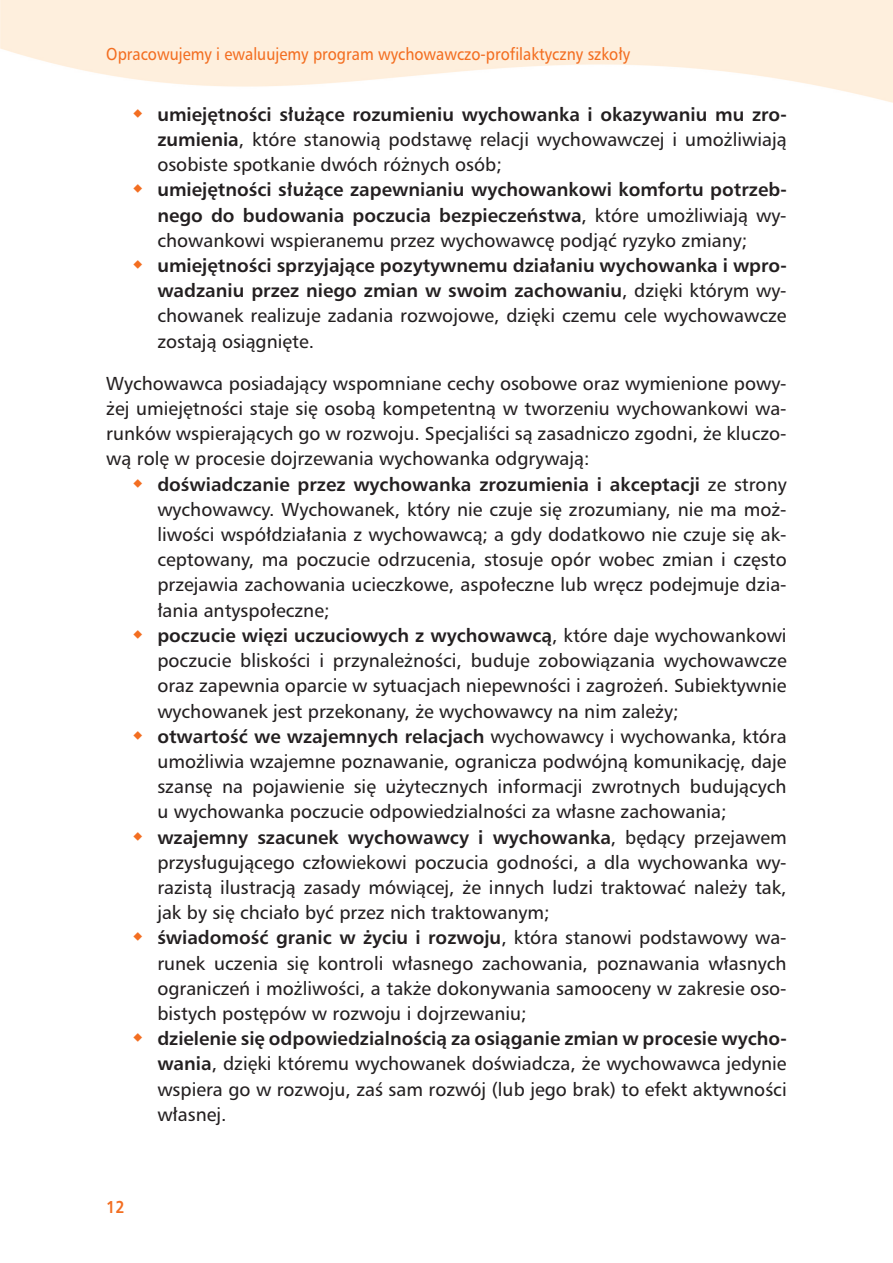
<style>
.page{position:relative;width:893px;height:1263px;background:#fff}
.page>*{position:absolute;margin:0;border:0;box-sizing:border-box;transform-origin:0 0}
.t1{font:18px/25.2px "Humnst 777 PL";color:#231f20;text-align:justify}
.t2{font:700 18px/25.2px "Humnst 777 PL";color:#231f20;text-align:justify}
.t3{font:16.5px "Humnst 777 PL";color:#f36e21;scale:.9 1}
.t4{font:700 16.5px "Humnst 777 PL";color:#f36e21;scale:.9 1}
.s1{font-weight:700}
.s2{font-weight:400}
</style>
<div class="page">
<p class="t3" style="left:106px;top:43px;width:584px">Opracowujemy i ewaluujemy program wychowawczo-profilaktyczny szkoły</p>
<p class="t1" style="left:157px;top:101px;width:631px"><span class="s1">umiejętności służące rozumieniu wychowanka i okazywaniu mu zro&shy;zumienia</span>, które stanowią podstawę relacji wychowawczej i umożliwiają osobiste spotkanie dwóch różnych osób;</p>
<p class="t2" style="left:157px;top:177px;width:631px">umiejętności służące zapewnianiu wychowankowi komfortu potrzeb&shy;nego do budowania poczucia bezpieczeństwa<span class="s2">, które umożliwiają wy&shy;chowankowi wspieranemu przez wychowawcę podjąć ryzyko zmiany;</span></p>
<p class="t2" style="left:157px;top:252px;width:631px">umiejętności sprzyjające pozytywnemu działaniu wychowanka i wpro&shy;wadzaniu przez niego zmian w swoim zachowaniu<span class="s2">, dzięki którym wy&shy;chowanek realizuje zadania rozwojowe, dzięki czemu cele wychowawcze zostają osiągnięte.</span></p>
<p class="t1" style="left:106px;top:370px;width:682px">Wychowawca posiadający wspomniane cechy osobowe oraz wymienione powy&shy;żej umiejętności staje się osobą kompetentną w tworzeniu wychowankowi wa&shy;runków wspierających go w rozwoju. Specjaliści są zasadniczo zgodni, że kluczo&shy;wą rolę w procesie dojrzewania wychowanka odgrywają:</p>
<p class="t1" style="left:157px;top:471px;width:631px"><span class="s1">doświadczanie przez wychowanka zrozumienia i akceptacji</span> ze strony wychowawcy. Wychowanek, który nie czuje się zrozumiany, nie ma moż&shy;liwości współdziałania z wychowawcą; a gdy dodatkowo nie czuje się ak&shy;ceptowany, ma poczucie odrzucenia, stosuje opór wobec zmian i często przejawia zachowania ucieczkowe, aspołeczne lub wręcz podejmuje dzia&shy;łania antyspołeczne;</p>
<p class="t1" style="left:157px;top:622px;width:631px"><span class="s1">poczucie więzi uczuciowych z wychowawcą</span>, które daje wychowankowi poczucie bliskości i przynależności, buduje zobowiązania wychowawcze oraz zapewnia oparcie w sytuacjach niepewności i zagrożeń. Subiektywnie wychowanek jest przekonany, że wychowawcy na nim zależy;</p>
<p class="t1" style="left:157px;top:723px;width:631px"><span class="s1">otwartość we wzajemnych relacjach</span> wychowawcy i wychowanka, która umożliwia wzajemne poznawanie, ogranicza podwójną komunikację, daje szansę na pojawienie się użytecznych informacji zwrotnych budujących u wychowanka poczucie odpowiedzialności za własne zachowania;</p>
<p class="t1" style="left:157px;top:824px;width:631px"><span class="s1">wzajemny szacunek wychowawcy i wychowanka</span>, będący przejawem przysługującego człowiekowi poczucia godności, a dla wychowanka wy&shy;razistą ilustracją zasady mówiącej, że innych ludzi traktować należy tak, jak by się chciało być przez nich traktowanym;</p>
<p class="t1" style="left:157px;top:925px;width:631px"><span class="s1">świadomość granic w życiu i rozwoju</span>, która stanowi podstawowy wa&shy;runek uczenia się kontroli własnego zachowania, poznawania własnych ograniczeń i możliwości, a także dokonywania samooceny w zakresie oso&shy;bistych postępów w rozwoju i dojrzewaniu;</p>
<p class="t1" style="left:157px;top:1025px;width:631px"><span class="s1">dzielenie się odpowiedzialnością za osiąganie zmian w procesie wycho&shy;wania</span>, dzięki któremu wychowanek doświadcza, że wychowawca jedynie wspiera go w rozwoju, zaś sam rozwój (lub jego brak) to efekt aktywności własnej.</p>
<p class="t4" style="left:106px;top:1195px;width:22px">12</p>
</div>
